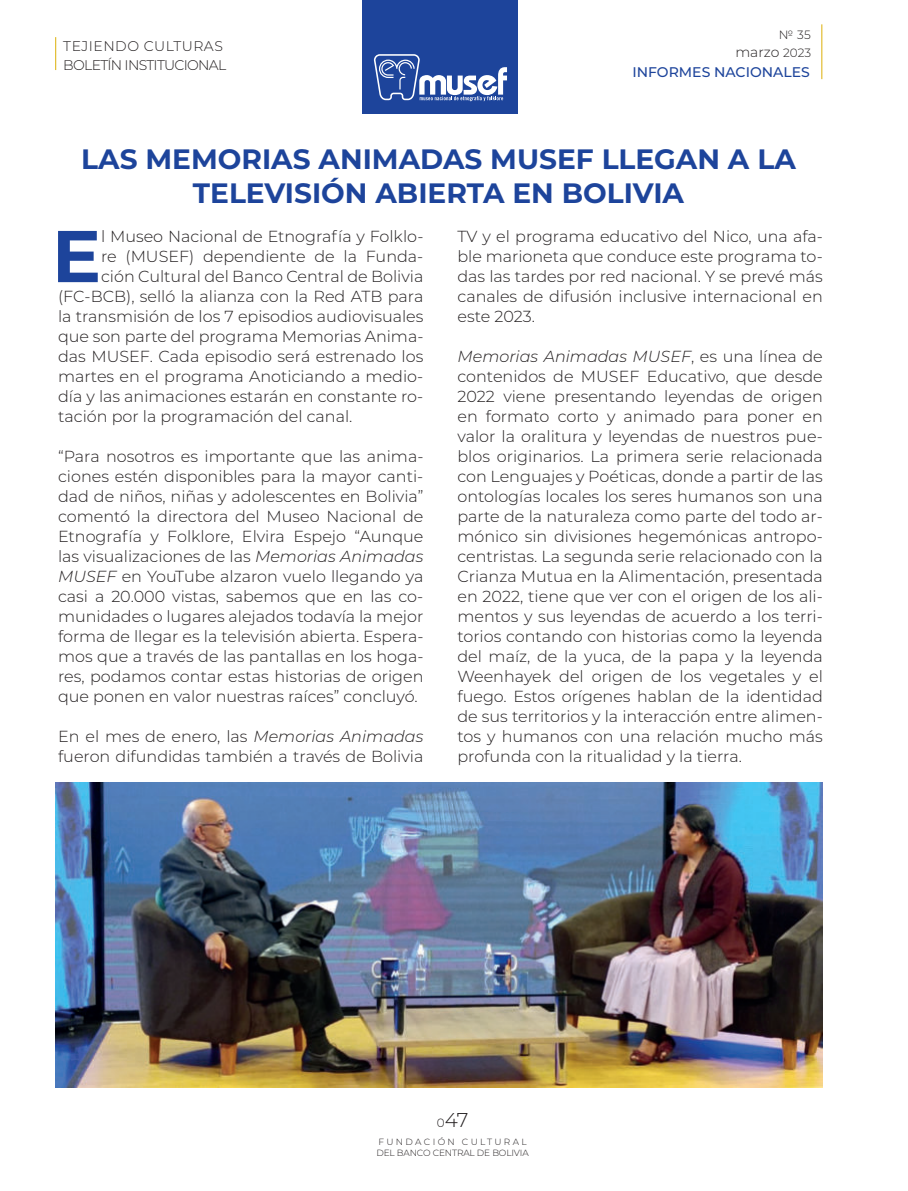
<style>
.page{position:relative;width:908px;height:1191px;background:#fff}
.page>*{position:absolute;margin:0;border:0;box-sizing:border-box;transform-origin:0 0}
.t1{font:700 73.2px "Montserrat";color:#1d449b}
.t2{font:700 28px/33.6px "Montserrat";color:#1d449b;text-align:center}
.t3{font:300 20px "Montserrat";color:#231f20}
.t4{font:300 16px/20px "Montserrat";color:#231f20;text-align:justify}
.t5{font:500 14px/19.6px "Montserrat";color:#1d449b;text-align:right}
.t6{font:300 14px "Montserrat";letter-spacing:-.05em;color:#231f20}
.t7{font:300 14px "Montserrat";letter-spacing:.035em;color:#231f20}
.t8{font:300 12px "Montserrat";color:#231f20}
.t9{font:300 9px/10.8px "Montserrat";letter-spacing:-.015em;color:#231f20}
.s1{font-weight:300;color:#231f20}
.s2{font-weight:300;font-size:12px;color:#231f20}
.s3{font-style:italic}
.s4{font-size:12px}
</style>
<div class="page">
<hr style="left:55px;top:37px;width:1px;height:33px;background:#ddb008">
<hr style="left:821px;top:24px;width:1px;height:55px;background:#ddb008">
<div style="left:362px;top:0;width:156px;height:114px;background:#1d449b"></div>
<svg style="left:374px;top:54px;width:133px;height:47px"></svg>
<img style="left:55px;top:782px;width:767px;height:305px">
<p class="t8" style="left:778px;top:28px;width:33px">№ 35</p>
<p class="t7" style="left:63px;top:38px;width:161px">TEJIENDO CULTURAS</p>
<p class="t6" style="left:63px;top:58px;width:164px">BOLETÍN INSTITUCIONAL</p>
<p class="t5" style="left:632px;top:43px;width:180px"><span class="s1">marzo</span> <span class="s2">2023<br></span>INFORMES NACIONALES</p>
<h2 class="t2" style="left:81px;top:143px;width:716px">LAS MEMORIAS ANIMADAS MUSEF LLEGAN A LA<br>TELEVISIÓN ABIERTA EN BOLIVIA</h2>
<h1 class="t1" style="left:52px;top:216px;width:51px">E</h1>
<p class="t4" style="left:101px;top:227px;width:324px">l Museo Nacional de Etnografía y Folklo-</p>
<p class="t4" style="left:457px;top:227px;width:367px">TV y el programa educativo del Nico, una afa&shy;ble marioneta que conduce este programa to&shy;das las tardes por red nacional. Y se prevé más canales de difusión inclusive internacional en este 2023.</p>
<p class="t4" style="left:457px;top:347px;width:367px"><span class="s3">Memorias Animadas MUSEF</span>, es una línea de contenidos de MUSEF Educativo, que desde 2022 viene presentando leyendas de origen en formato corto y animado para poner en valor la oralitura y leyendas de nuestros pue&shy;blos originarios. La primera serie relacionada con Lenguajes y Poéticas, donde a partir de las ontologías locales los seres humanos son una parte de la naturaleza como parte del todo ar&shy;mónico sin divisiones hegemónicas antropo&shy;centristas. La segunda serie relacionado con la Crianza Mutua en la Alimentación, presentada en 2022, tiene que ver con el origen de los ali&shy;mentos y sus leyendas de acuerdo a los terri&shy;torios contando con historias como la leyenda del maíz, de la yuca, de la papa y la leyenda Weenhayek del origen de los vegetales y el fuego. Estos orígenes hablan de la identidad de sus territorios y la interacción entre alimen&shy;tos y humanos con una relación mucho más profunda con la ritualidad y la tierra.</p>
<p class="t4" style="left:101px;top:247px;width:323px">re (MUSEF) dependiente de la Funda-</p>
<p class="t4" style="left:101px;top:267px;width:324px">ción Cultural del Banco Central de Bolivia</p>
<p class="t4" style="left:58px;top:287px;width:367px">(FC-BCB), selló la alianza con la Red ATB para</p>
<p class="t4" style="left:58px;top:307px;width:367px">la transmisión de los 7 episodios audiovisuales</p>
<p class="t4" style="left:58px;top:327px;width:367px">que son parte del programa Memorias Anima-</p>
<p class="t4" style="left:58px;top:347px;width:366px">das MUSEF. Cada episodio será estrenado los</p>
<p class="t4" style="left:58px;top:367px;width:367px">martes en el programa Anoticiando a medio-</p>
<p class="t4" style="left:58px;top:387px;width:367px">día y las animaciones estarán en constante ro-</p>
<p class="t4" style="left:58px;top:407px;width:296px">tación por la programación del canal.</p>
<p class="t4" style="left:58px;top:447px;width:367px">“Para nosotros es importante que las anima&shy;ciones estén disponibles para la mayor canti&shy;dad de niños, niñas y adolescentes en Bolivia” comentó la directora del Museo Nacional de Etnografía y Folklore, Elvira Espejo “Aunque las visualizaciones de las <span class="s3">Memorias Animadas MUSEF</span> en YouTube alzaron vuelo llegando ya casi a 20.000 vistas, sabemos que en las co&shy;munidades o lugares alejados todavía la mejor forma de llegar es la televisión abierta. Espera&shy;mos que a través de las pantallas en los hoga&shy;res, podamos contar estas historias de origen que ponen en valor nuestras raíces” concluyó.</p>
<p class="t4" style="left:58px;top:727px;width:367px">En el mes de enero, las <span class="s3">Memorias Animadas </span>fueron difundidas también a través de Bolivia</p>
<p class="t3" style="left:436px;top:1109px;width:33px"><span class="s4">0</span>47</p>
<p class="t9" style="left:376px;top:1137px;width:154px">FUNDACIÓN CULTURAL<br>DEL BANCO CENTRAL DE BOLIVIA</p>
</div>
